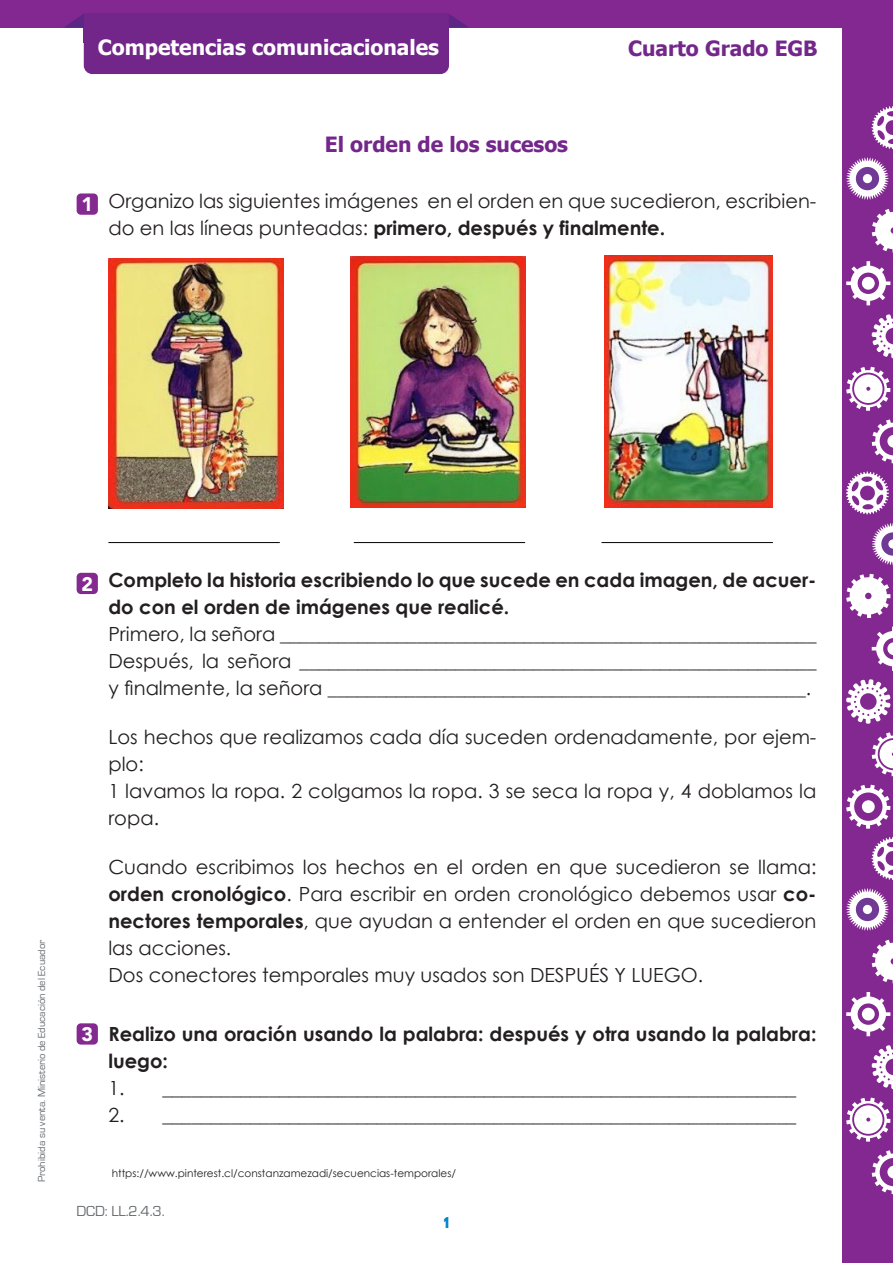
<style>
.page{position:relative;width:893px;height:1263px;background:#fff}
.page>*{position:absolute;margin:0;border:0;box-sizing:border-box;transform-origin:0 0}
.Titular{font:700 21px "Tahoma";color:#73278a}
.t1{font:700 21px "Tahoma";color:#fff}
.Actividades{font:19.5px/27px "Century Gothic";color:#231f20}
.Actividades-2{font:700 19.5px/27px "Century Gothic";color:#231f20}
.Subtitulo{font:900 19.5px "Avenir LT Std";color:#fff}
.t2{font:15px "Eurostile";color:#646a6d}
.t3{font:15px "Metrosant";color:#0086cc}
.credito{font:10.5px "Century Gothic";color:#231f20}
.t4{font:10.5px "Eurostile";color:#646a6d}
.s1{font-weight:700}
</style>
<div class="page">
<div style="left:0;top:0;width:893px;height:28px;background:#832890"></div>
<div style="left:842px;top:0;width:51px;height:1263px;background:#832890"></div>
<svg style="left:872px;top:939px;width:21px;height:44px"></svg>
<svg style="left:872px;top:1045px;width:21px;height:44px"></svg>
<svg style="left:846px;top:1097px;width:44px;height:44px"></svg>
<svg style="left:846px;top:992px;width:44px;height:44px"></svg>
<svg style="left:872px;top:1150px;width:21px;height:44px"></svg>
<svg style="left:846px;top:888px;width:43px;height:43px"></svg>
<div style="left:856px;top:898px;width:23px;height:23px;background:#713996;border-radius:50%"></div>
<div style="left:863px;top:905px;width:9px;height:9px;background:#fff;border-radius:50%"></div>
<svg style="left:872px;top:837px;width:21px;height:43px"></svg>
<svg style="left:846px;top:574px;width:44px;height:44px"></svg>
<svg style="left:846px;top:679px;width:44px;height:45px"></svg>
<svg style="left:872px;top:732px;width:21px;height:44px"></svg>
<svg style="left:872px;top:627px;width:21px;height:44px"></svg>
<svg style="left:846px;top:785px;width:44px;height:44px"></svg>
<div style="left:862px;top:800px;width:13px;height:13px;background:#fff;border-radius:50%"></div>
<svg style="left:872px;top:523px;width:21px;height:42px"></svg>
<svg style="left:846px;top:472px;width:43px;height:42px"></svg>
<svg style="left:872px;top:209px;width:21px;height:44px"></svg>
<svg style="left:872px;top:314px;width:21px;height:44px"></svg>
<svg style="left:846px;top:367px;width:44px;height:44px"></svg>
<svg style="left:846px;top:261px;width:44px;height:44px"></svg>
<svg style="left:872px;top:419px;width:21px;height:44px"></svg>
<svg style="left:846px;top:157px;width:43px;height:43px"></svg>
<div style="left:856px;top:167px;width:23px;height:23px;background:#713996;border-radius:50%"></div>
<div style="left:863px;top:174px;width:9px;height:9px;background:#fff;border-radius:50%"></div>
<svg style="left:872px;top:106px;width:21px;height:43px"></svg>
<div style="left:84px;top:14px;width:365px;height:60px;background:#72268a;border-radius:9px"></div>
<div style="left:84px;top:14px;width:365px;height:29px;background:#72268a"></div>
<svg style="left:64px;top:14px;width:20px;height:14px"></svg>
<svg style="left:449px;top:14px;width:20px;height:14px"></svg>
<img style="left:108px;top:258px;width:175px;height:251px">
<img style="left:350px;top:257px;width:175px;height:250px">
<img style="left:604px;top:255px;width:169px;height:252px">
<hr style="left:108px;top:542px;width:172px;height:1px;background:#000">
<hr style="left:354px;top:542px;width:171px;height:1px;background:#000">
<hr style="left:601px;top:542px;width:172px;height:1px;background:#000">
<div style="left:77px;top:193px;width:21px;height:22px;background:#842990;border-radius:4px"></div>
<div style="left:77px;top:573px;width:21px;height:21px;background:#842990;border-radius:4px"></div>
<div style="left:77px;top:1023px;width:21px;height:21px;background:#842990;border-radius:4px"></div>
<p class="t1" style="left:98px;top:33px;width:343px">Competencias comunicacionales</p>
<p class="Titular" style="left:628px;top:34px;width:191px">Cuarto Grado EGB</p>
<p class="Subtitulo" style="left:81px;top:193px;width:13px">1</p>
<p class="Titular" style="left:325px;top:130px;width:245px">El orden de los sucesos</p>
<p class="Actividades" style="left:108px;top:187px;width:709px">Organizo las siguientes imágenes en el orden en que sucedieron, escribien&shy;do en las líneas punteadas: <span class="s1">primero, después y finalmente.</span></p>
<p class="t4" style="left:36px;top:1182px;width:244px;rotate:-90deg">Prohibida su venta. Ministerio de Educación del Ecuador</p>
<p class="Subtitulo" style="left:81px;top:572px;width:13px">2</p>
<p class="Subtitulo" style="left:81px;top:1022px;width:13px">3</p>
<p class="Actividades-2" style="left:108px;top:566px;width:709px">Completo la historia escribiendo lo que sucede en cada imagen, de acuer&shy;do con el orden de imágenes que realicé.</p>
<p class="Actividades" style="left:108px;top:621px;width:709px">Primero, la señora _______________________________________________________</p>
<p class="Actividades" style="left:108px;top:648px;width:709px">Después, la señora _____________________________________________________ y finalmente, la señora _________________________________________________.</p>
<p class="Actividades" style="left:108px;top:723px;width:709px">Los hechos que realizamos cada día suceden ordenadamente, por ejem&shy;plo:</p>
<p class="Actividades" style="left:108px;top:777px;width:709px">1 lavamos la ropa. 2 colgamos la ropa. 3 se seca la ropa y, 4 doblamos la ropa.</p>
<p class="Actividades" style="left:108px;top:853px;width:709px;text-align:justify">Cuando escribimos los hechos en el orden en que sucedieron se llama: <span class="s1">orden cronológico</span>. Para escribir en orden cronológico debemos usar <span class="s1">co&shy;nectores temporales</span>, que ayudan a entender el orden en que sucedieron las acciones.</p>
<p class="Actividades" style="left:108px;top:961px;width:596px">Dos conectores temporales muy usados son DESPUÉS Y LUEGO.</p>
<p class="Actividades-2" style="left:108px;top:1020px;width:709px">Realizo una oración usando la palabra: después y otra usando la palabra: luego:</p>
<p class="Actividades" style="left:108px;top:1074px;width:689px">1. _________________________________________________________________</p>
<p class="Actividades" style="left:108px;top:1101px;width:689px">2. _________________________________________________________________</p>
<p class="credito" style="left:112px;top:1166px;width:346px">https://www.pinterest.cl/constanzamezadi/secuencias-temporales/</p>
<p class="t2" style="left:77px;top:1203px;width:90px">DCD: LL.2.4.3.</p>
<p class="t3" style="left:443px;top:1213px;width:8px">1</p>
</div>
